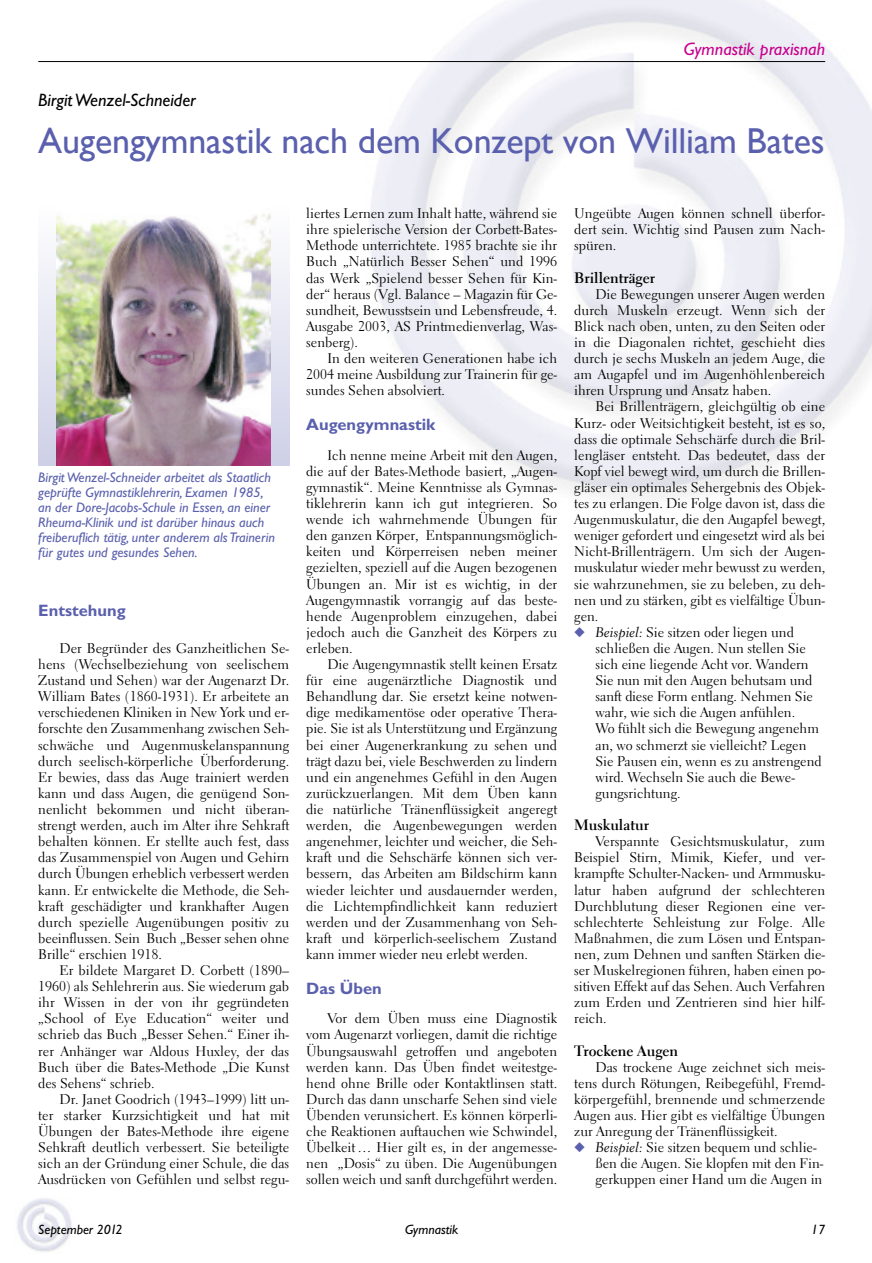
<style>
.page{position:relative;width:872px;height:1263px;background:#fff}
.page>*{position:absolute;margin:0;border:0;box-sizing:border-box;transform-origin:0 0}
.t1{font:36px "Gill Sans";letter-spacing:-.005em;color:#5a60ad}
.t2{font:italic 18px "Gill Sans";color:#000}
.t3{font:italic 18px "Gill Sans";color:#c7008d}
.t4{font:700 16.5px "Gill Sans";color:#5a60ad}
.t5{font:700 15px "Electra LH";color:#000}
.t6{font:13.95px/16px "Electra LH";color:#000;text-align:justify}
.t7{font:italic 13.95px/15px "Gill Sans";color:#5a60ad}
.t8{font:italic 13.5px "Gill Sans";color:#000}
.s1{color:#5a60ad}
.s2{font-family:"Electra LH Cursive"}
</style>
<div class="page">
<img style="left:17px;top:1198px;width:55px;height:54px">
<hr style="left:38px;top:61px;width:787px;height:1px;background:#000">
<div style="left:38px;top:204px;width:251px;height:261px;background:linear-gradient(to bottom,#fefeff,#ced0e7)"></div>
<img style="left:56px;top:204px;width:215px;height:261px">
<p class="t3" style="left:684px;top:42px;width:143px">Gymnastik praxisnah</p>
<p class="t2" style="left:38px;top:93px;width:159px">BirgitWenzel-Schneider</p>
<h1 class="t1" style="left:38px;top:120px;width:788px">Augengymnastik nach dem Konzept von William Bates</h1>
<p class="t7" style="left:38px;top:471px;width:238px">BirgitWenzel-Schneider arbeitet als Staatlich geprüfte Gymnastiklehrerin, Examen 1985, an der Dore-Jacobs-Schule in Essen, an einer Rheuma-Klinik und ist darüber hinaus auch freiberuflich tätig, unter anderem als Trainerin für gutes und gesundes Sehen.</p>
<p class="t4" style="left:38px;top:605px;width:89px">Entstehung</p>
<p class="t6" style="left:38px;top:641px;width:252px;text-indent:21px">Der Begründer des Ganzheitlichen Se&shy;hens (Wechselbeziehung von seelischem Zustand und Sehen) war der Augenarzt Dr.<br>William Bates (1860-1931). Er arbeitete an verschiedenen Kliniken in New York und er&shy;forschte den Zusammenhang zwischen Seh&shy;schwäche und Augenmuskelanspannung durch seelisch-körperliche Überforderung.<br>Er bewies, dass das Auge trainiert werden kann und dass Augen, die genügend Son&shy;nenlicht bekommen und nicht überan&shy;strengt werden, auch im Alter ihre Sehkraft behalten können. Er stellte auch fest, dass das Zusammenspiel von Augen und Gehirn durch Übungen erheblich verbessert werden kann. Er entwickelte die Methode, die Seh&shy;kraft geschädigter und krankhafter Augen durch spezielle Augenübungen positiv zu beeinflussen. Sein Buch „Besser sehen ohne Brille“ erschien 1918.</p>
<p class="t6" style="left:38px;top:964px;width:252px;text-indent:21px">Er bildete Margaret D. Corbett (1890– 1960) als Sehlehrerin aus. Sie wiederum gab ihr Wissen in der von ihr gegründeten „School of Eye Education“ weiter und schrieb das Buch „Besser Sehen.“ Einer ih&shy;rer Anhänger war Aldous Huxley, der das Buch über die Bates-Methode „Die Kunst des Sehens“ schrieb.</p>
<p class="t6" style="left:38px;top:1092px;width:252px;text-indent:21px">Dr. Janet Goodrich (1943–1999) litt un&shy;ter starker Kurzsichtigkeit und hat mit Übungen der Bates-Methode ihre eigene Sehkraft deutlich verbessert. Sie beteiligte sich an der Gründung einer Schule, die das Ausdrücken von Gefühlen und selbst regu-</p>
<p class="t6" style="left:306px;top:207px;width:252px">liertes Lernen zum Inhalt hatte, während sie ihre spielerische Version der Corbett-Bates-Methode unterrichtete. 1985 brachte sie ihr Buch „Natürlich Besser Sehen“ und 1996 das Werk „Spielend besser Sehen für Kin&shy;der“ heraus (Vgl. Balance – Magazin für Ge&shy;sundheit, Bewusstsein und Lebensfreude, 4.<br>Ausgabe 2003, AS Printmedienverlag, Was&shy;senberg).</p>
<p class="t6" style="left:306px;top:352px;width:252px;text-indent:21px">In den weiteren Generationen habe ich 2004 meine Ausbildung zur Trainerin für ge&shy;sundes Sehen absolviert.</p>
<p class="t4" style="left:306px;top:418px;width:131px">Augengymnastik</p>
<p class="t6" style="left:306px;top:448px;width:252px;text-indent:21px">Ich nenne meine Arbeit mit den Augen, die auf der Bates-Methode basiert, „Augen&shy;gymnastik“. Meine Kenntnisse als Gymnas&shy;tiklehrerin kann ich gut integrieren. So wende ich wahrnehmende Übungen für den ganzen Körper, Entspannungsmöglich&shy;keiten und Körperreisen neben meiner gezielten, speziell auf die Augen bezogenen Übungen an. Mir ist es wichtig, in der Augengymnastik vorrangig auf das beste&shy;hende Augenproblem einzugehen, dabei jedoch auch die Ganzheit des Körpers zu erleben.</p>
<p class="t6" style="left:306px;top:658px;width:252px;text-indent:21px">Die Augengymnastik stellt keinen Ersatz für eine augenärztliche Diagnostik und Behandlung dar. Sie ersetzt keine notwen&shy;dige medikamentöse oder operative Thera&shy;pie. Sie ist als Unterstützung und Ergänzung bei einer Augenerkrankung zu sehen und trägt dazu bei, viele Beschwerden zu lindern und ein angenehmes Gefühl in den Augen zurückzuerlangen. Mit dem Üben kann die natürliche Tränenflüssigkeit angeregt werden, die Augenbewegungen werden angenehmer, leichter und weicher, die Seh&shy;kraft und die Sehschärfe können sich ver&shy;bessern, das Arbeiten am Bildschirm kann wieder leichter und ausdauernder werden, die Lichtempfindlichkeit kann reduziert werden und der Zusammenhang von Seh&shy;kraft und körperlich-seelischem Zustand kann immer wieder neu erlebt werden.</p>
<p class="t4" style="left:306px;top:982px;width:77px">Das Üben</p>
<p class="t6" style="left:306px;top:1012px;width:252px;text-indent:21px">Vor dem Üben muss eine Diagnostik vom Augenarzt vorliegen, damit die richtige Übungsauswahl getroffen und angeboten werden kann. Das Üben findet weitestge&shy;hend ohne Brille oder Kontaktlinsen statt.<br>Durch das dann unscharfe Sehen sind viele Übenden verunsichert. Es können körperli&shy;che Reaktionen auftauchen wie Schwindel, Übelkeit… Hier gilt es, in der angemesse&shy;nen „Dosis“ zu üben. Die Augenübungen sollen weich und sanft durchgeführt werden.</p>
<p class="t6" style="left:574px;top:207px;width:252px">Ungeübte Augen können schnell überfor&shy;dert sein. Wichtig sind Pausen zum Nach&shy;spüren.</p>
<p class="t5" style="left:574px;top:271px;width:82px">Brillenträger</p>
<p class="t6" style="left:574px;top:287px;width:252px;text-indent:21px">Die Bewegungen unserer Augen werden durch Muskeln erzeugt. Wenn sich der Blick nach oben, unten, zu den Seiten oder in die Diagonalen richtet, geschieht dies durch je sechs Muskeln an jedem Auge, die am Augapfel und im Augenhöhlenbereich ihren Ursprung und Ansatz haben.</p>
<p class="t6" style="left:574px;top:400px;width:252px;text-indent:21px">Bei Brillenträgern, gleichgültig ob eine Kurz- oder Weitsichtigkeit besteht, ist es so, dass die optimale Sehschärfe durch die Bril&shy;lengläser entsteht. Das bedeutet, dass der Kopf viel bewegt wird, um durch die Brillen&shy;gläser ein optimales Sehergebnis des Objek&shy;tes zu erlangen. Die Folge davon ist, dass die Augenmuskulatur, die den Augapfel bewegt, weniger gefordert und eingesetzt wird als bei Nicht-Brillenträgern. Um sich der Augen&shy;muskulatur wieder mehr bewusst zu werden, sie wahrzunehmen, sie zu beleben, zu deh&shy;nen und zu stärken, gibt es vielfältige Übun&shy;gen.</p>
<p class="t6" style="left:595px;top:625px;width:228px;text-align:left;text-indent:-21px"><span class="s1">◆</span> <span class="s2">Beispiel:</span> Sie sitzen oder liegen und schließen die Augen. Nun stellen Sie sich eine liegende Acht vor. Wandern Sie nun mit den Augen behutsam und sanft diese Form entlang. Nehmen Sie wahr, wie sich die Augen anfühlen.<br>Wo fühlt sich die Bewegung angenehm an, wo schmerzt sie vielleicht? Legen Sie Pausen ein, wenn es zu anstrengend wird. Wechseln Sie auch die Bewe&shy;gungsrichtung.</p>
<p class="t5" style="left:574px;top:819px;width:76px">Muskulatur</p>
<p class="t6" style="left:574px;top:835px;width:252px;text-indent:21px">Verspannte Gesichtsmuskulatur, zum Beispiel Stirn, Mimik, Kiefer, und ver&shy;krampfte Schulter-Nacken- und Armmusku&shy;latur haben aufgrund der schlechteren Durchblutung dieser Regionen eine ver&shy;schlechterte Sehleistung zur Folge. Alle Maßnahmen, die zum Lösen und Entspan&shy;nen, zum Dehnen und sanften Stärken die&shy;ser Muskelregionen führen, haben einen po&shy;sitiven Effekt auf das Sehen. Auch Verfahren zum Erden und Zentrieren sind hier hilf&shy;reich.</p>
<p class="t5" style="left:574px;top:1044px;width:105px">Trockene Augen</p>
<p class="t6" style="left:574px;top:1060px;width:252px;text-indent:21px">Das trockene Auge zeichnet sich meis&shy;tens durch Rötungen, Reibegefühl, Fremd&shy;körpergefühl, brennende und schmerzende Augen aus. Hier gibt es vielfältige Übungen zur Anregung der Tränenflüssigkeit.</p>
<p class="t6" style="left:595px;top:1141px;width:229px;text-align:left;text-indent:-21px"><span class="s1">◆</span> <span class="s2">Beispiel:</span> Sie sitzen bequem und schlie&shy;ßen die Augen. Sie klopfen mit den Fin&shy;gerkuppen einer Hand um die Augen in</p>
<p class="t8" style="left:38px;top:1224px;width:86px">September 2012</p>
<p class="t8" style="left:405px;top:1224px;width:55px">Gymnastik</p>
<p class="t8" style="left:811px;top:1224px;width:16px">17</p>
</div>
